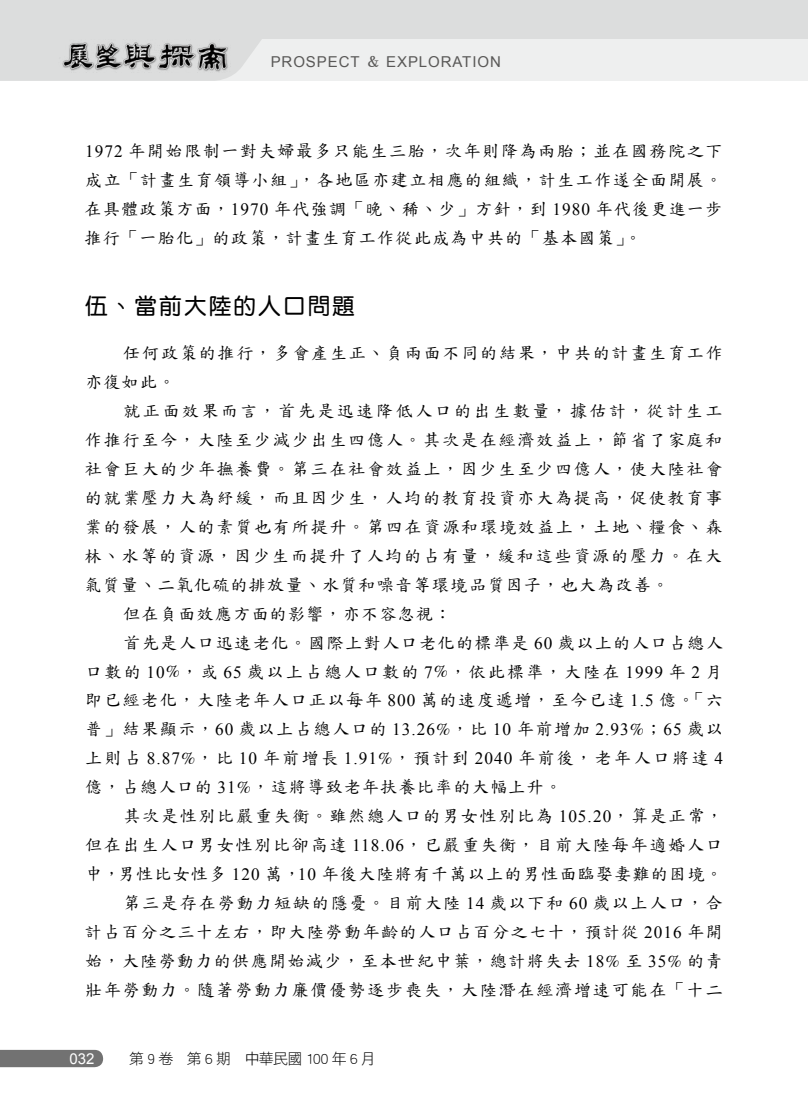
<style>
.page{position:relative;width:808px;height:1106px;background:#fff}
.page>*{position:absolute;margin:0;border:0;box-sizing:border-box;transform-origin:0 0}
.t1{font:22.5px "DF Yuan Std W7";letter-spacing:.1em;color:#000}
.t2{font:17.25px/29px "DF Biao Kai Shu Std W5";letter-spacing:.09em;color:#000;text-align:justify}
.t3{font:17.25px "DF Biao Kai Shu Std W5";letter-spacing:.06em;color:#000}
.t4{font:17.25px "DF Biao Kai Shu Std W5";letter-spacing:.07em;color:#000}
.t5{font:17.25px "DF Biao Kai Shu Std W5";letter-spacing:.125em;color:#000}
.t6{font:17.25px "DF Biao Kai Shu Std W5";letter-spacing:.115em;color:#000}
.t7{font:17.25px "DF Biao Kai Shu Std W5";letter-spacing:.13em;color:#000}
.t8{font:15px "Arial";letter-spacing:.06em;color:#595857}
.t9{font:15px "DF Hei Std W3";letter-spacing:-.05em;color:#000}
.t10{font:15px "Arial";color:#fff}
.s1{font-family:"DF Kai Shu Std W7"}
.s2{font-family:"Times New Roman"}
.s3{font-family:"Times"}
</style>
<div class="page">
<svg style="left:0;top:1049px;width:103px;height:18px;background:#7a7a7a"></svg>
<div style="left:0;top:29px;width:808px;height:52px;background:#eeefef"></div>
<div style="left:0;top:0;width:262px;height:81px;background:#dcdddd"></div>
<img style="left:58px;top:39px;width:172px;height:33px">
<div style="left:228px;top:0;width:580px;height:39px;background:#dcdddd"></div>
<p class="t8" style="left:271px;top:52px;width:232px">PROSPECT <span class="s1">＆</span> EXPLORATION</p>
<p class="t2" style="left:85px;top:136px;width:640px"><span class="s2">1972</span> 年開始限制一對夫婦最多只能生三胎，次年則降為兩胎；並在國務院之下成立「計畫生育領導小組」，各地區亦建立相應的組織，計生工作遂全面開展。在具體政策方面，<span class="s2">1970</span> 年代強調「晚、稀、少」方針，到 <span class="s2">1980</span> 年代後更進一步推行「一胎化」的政策，計畫生育工作從此成為中共的「基本國策」。</p>
<h1 class="t1" style="left:85px;top:294px;width:271px">伍、當前大陸的人口問題</h1>
<p class="t2" style="left:85px;top:338px;width:639px;text-indent:38px">任何政策的推行，多會產生正、負兩面不同的結果，中共的計畫生育工作亦復如此。</p>
<p class="t7" style="left:123px;top:401px;width:601px">就正面效果而言，首先是迅速降低人口的出生數量，據估計，從計生工</p>
<p class="t2" style="left:85px;top:425px;width:639px">作推行至今，大陸至少減少出生四億人。其次是在經濟效益上，節省了家庭和</p>
<p class="t2" style="left:85px;top:454px;width:639px">社會巨大的少年撫養費。第三在社會效益上，因少生至少四億人，使大陸社會</p>
<p class="t2" style="left:85px;top:483px;width:639px">的就業壓力大為紓緩，而且因少生，人均的教育投資亦大為提高，促使教育事</p>
<p class="t2" style="left:85px;top:512px;width:639px">業的發展，人的素質也有所提升。第四在資源和環境效益上，土地、糧食、森</p>
<p class="t2" style="left:84px;top:540px;width:639px">林、水等的資源，因少生而提升了人均的占有量，緩和這些資源的壓力。在大</p>
<p class="t3" style="left:84px;top:575px;width:586px">氣質量、二氧化硫的排放量、水質和噪音等環境品質因子，也大為改善。</p>
<p class="t3" style="left:123px;top:604px;width:330px">但在負面效應方面的影響，亦不容忽視：</p>
<p class="t4" style="left:123px;top:633px;width:601px">首先是人口迅速老化。國際上對人口老化的標準是 <span class="s2">60</span> 歲以上的人口占總人</p>
<p class="t6" style="left:85px;top:662px;width:639px">口數的 <span class="s2">10</span><span class="s3">%</span>，或 <span class="s2">65</span> 歲以上占總人口數的 <span class="s2">7</span><span class="s3">%</span>，依此標準，大陸在 <span class="s2">1999</span> 年 <span class="s2">2</span> 月</p>
<p class="t2" style="left:85px;top:685px;width:640px">即已經老化，大陸老年人口正以每年 <span class="s2">800</span> 萬的速度遞增，至今已達 <span class="s2">1.5</span> 億。「六</p>
<p class="t2" style="left:85px;top:714px;width:639px">普」結果顯示，<span class="s2">60</span> 歲以上占總人口的 <span class="s2">13.26</span><span class="s3">%</span>，比 <span class="s2">10</span> 年前增加 <span class="s2">2.93</span><span class="s3">%</span>；<span class="s2">65</span> 歲以</p>
<p class="t5" style="left:85px;top:749px;width:639px">上則占 <span class="s2">8.87</span><span class="s3">%</span>，比 <span class="s2">10</span> 年前增長 <span class="s2">1.91</span><span class="s3">%</span>，預計到 <span class="s2">2040</span> 年前後，老年人口將達 <span class="s2">4</span></p>
<p class="t3" style="left:85px;top:777px;width:478px">億，占總人口的 <span class="s2">31</span><span class="s3">%</span>，這將導致老年扶養比率的大幅上升。</p>
<p class="t2" style="left:123px;top:801px;width:601px">其次是性別比嚴重失衡。雖然總人口的男女性別比為 <span class="s2">105.20</span>，算是正常，</p>
<p class="t2" style="left:85px;top:830px;width:639px">但在出生人口男女性別比卻高達 <span class="s2">118.06</span>，已嚴重失衡，目前大陸每年適婚人口</p>
<p class="t3" style="left:85px;top:864px;width:639px">中，男性比女性多 <span class="s2">120</span> 萬，<span class="s2">10</span> 年後大陸將有千萬以上的男性面臨娶妻難的困境。</p>
<p class="t2" style="left:123px;top:888px;width:601px">第三是存在勞動力短缺的隱憂。目前大陸 <span class="s2">14</span> 歲以下和 <span class="s2">60</span> 歲以上人口，合</p>
<p class="t2" style="left:85px;top:917px;width:639px">計占百分之三十左右，即大陸勞動年齡的人口占百分之七十，預計從 <span class="s2">2016</span> 年開</p>
<p class="t4" style="left:85px;top:951px;width:639px">始，大陸勞動力的供應開始減少，至本世紀中葉，總計將失去 <span class="s2">18</span><span class="s3">%</span> 至 <span class="s2">35</span><span class="s3">%</span> 的青</p>
<p class="t2" style="left:85px;top:975px;width:639px">壯年勞動力。隨著勞動力廉價優勢逐步喪失，大陸潛在經濟增速可能在「十二</p>
<p class="t10" style="left:69px;top:1048px;width:27px">032</p>
<p class="t9" style="left:129px;top:1050px;width:248px">第 9 卷　第 6 期　中華民國 100 年 6 月</p>
</div>
